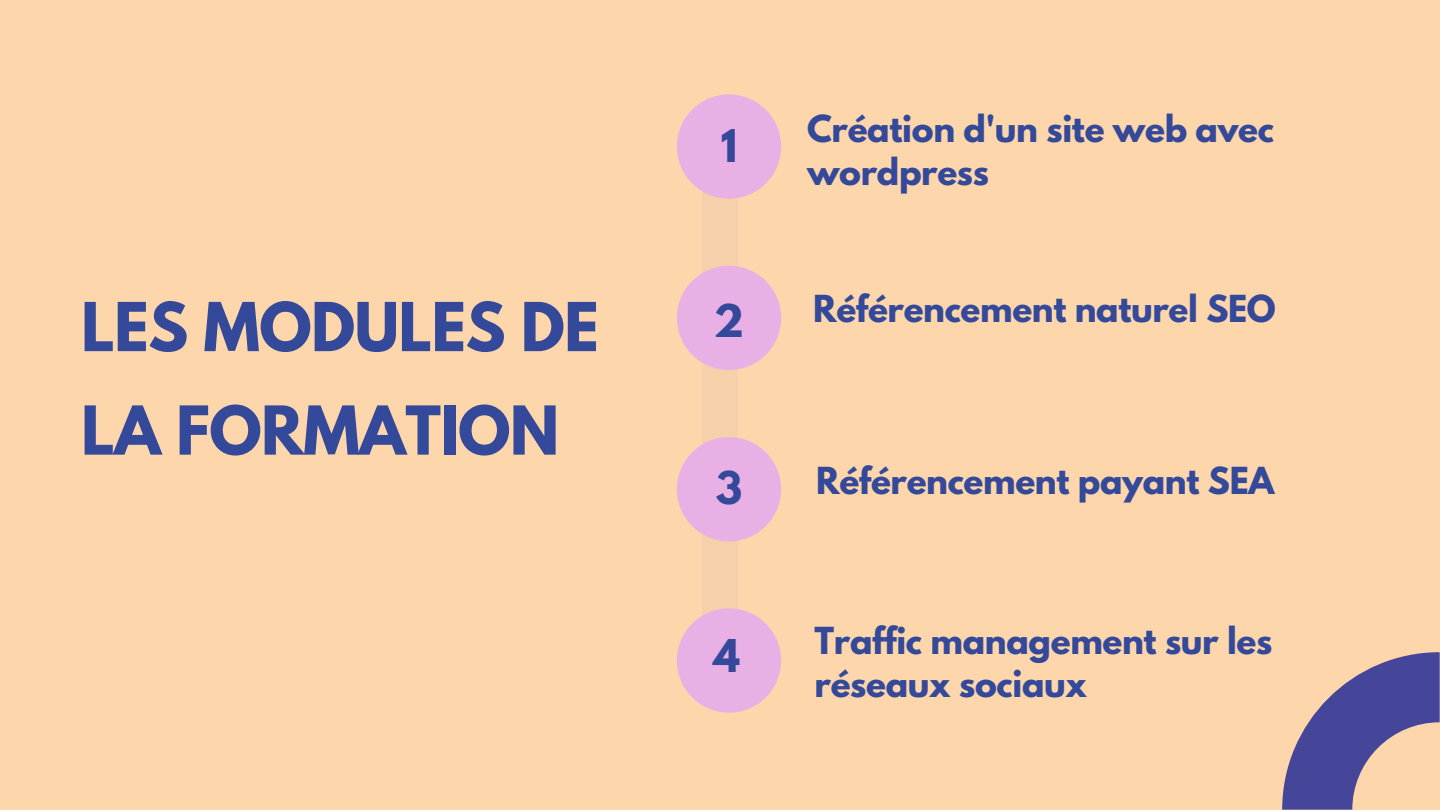
<style>
.page{position:relative;width:1440px;height:810px;background:#fdd6ab}
.page>*{position:absolute;margin:0;border:0;box-sizing:border-box;transform-origin:0 0}
.t1{font:700 59.7px/103.5px "League Spartan";letter-spacing:-.01em;color:#34499a}
.t2{font:700 40px "League Spartan";color:#34499a}
.t3{font:700 33px/42.8px "League Spartan";letter-spacing:-.01em;color:#34499a}
</style>
<div class="page">
<svg style="left:1282px;top:652px;width:158px;height:158px"></svg>
<div style="left:702px;top:128px;width:36px;height:545px;background:#f6d0aa;border-radius:18px"></div>
<svg style="left:677px;top:94px;width:104px;height:105px"></svg>
<svg style="left:677px;top:266px;width:104px;height:104px"></svg>
<svg style="left:677px;top:437px;width:104px;height:104px"></svg>
<svg style="left:677px;top:608px;width:104px;height:105px"></svg>
<p class="t1" style="left:81px;top:283px;width:519px">LES MODULES DE<br>LA FORMATION</p>
<p class="t2" style="left:721px;top:126px;width:18px">1</p>
<p class="t2" style="left:714px;top:301px;width:32px">2</p>
<p class="t2" style="left:716px;top:468px;width:28px">3</p>
<p class="t2" style="left:713px;top:636px;width:28px">4</p>
<p class="t3" style="left:807px;top:112px;width:468px">Création d'un site web avec wordpress</p>
<p class="t3" style="left:813px;top:292px;width:464px">Référencement naturel SEO</p>
<p class="t3" style="left:816px;top:464px;width:460px">Référencement payant SEA</p>
<p class="t3" style="left:815px;top:623px;width:459px">Traffic management sur les réseaux sociaux</p>
</div>
